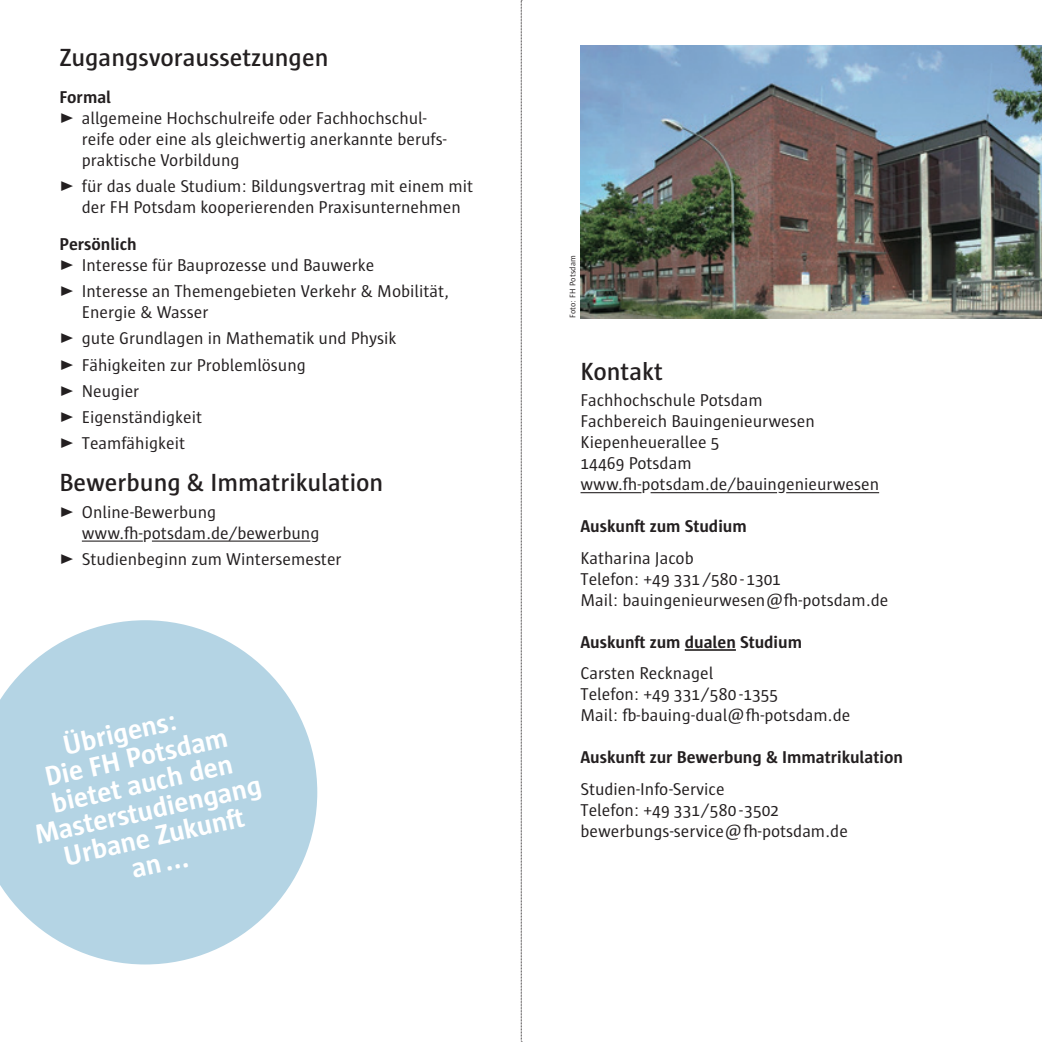
<style>
.page{position:relative;width:1042px;height:1042px;background:#fff}
.page>*{position:absolute;margin:0;border:0;box-sizing:border-box;transform-origin:0 0}
.t1{font:700 28px "FHP Sun";color:#fff}
.t2{font:600 25.38px "FHP Sun";color:#231f20}
.t3{font:17.5px/21px "FHP Sun";color:#231f20}
.t4{font:700 17.5px "FHP Sun";color:#231f20}
.t5{font:8.4px "FHP Sun";letter-spacing:.015em;color:#231f20}
</style>
<div class="page">
<hr style="left:82px;top:540px;width:61px;height:2px;background:#231f20">
<hr style="left:152px;top:540px;width:158px;height:2px;background:#231f20">
<svg style="left:0;top:620px;width:317px;height:344px;fill:#b4d4e4"></svg>
<hr style="left:580px;top:492px;width:61px;height:1px;background:#231f20">
<hr style="left:650px;top:492px;width:127px;height:1px;background:#231f20">
<hr style="left:786px;top:492px;width:93px;height:1px;background:#231f20">
<hr style="left:685px;top:649px;width:51px;height:2px;background:#231f20">
<img style="left:580px;top:46px;width:462px;height:272px">
<svg style="left:521px;top:0;width:1px;height:1042px"></svg>
<h2 class="t2" style="left:60px;top:43px;width:270px">Zugangsvoraussetzungen</h2>
<p class="t4" style="left:60px;top:87px;width:53px">Formal</p>
<p class="t3" style="left:82px;top:107px;width:366px;text-indent:-22px">▶ allgemeine Hochschulreife oder Fachhochschul&shy;reife oder eine als gleichwertig anerkannte berufs&shy;praktische Vorbildung</p>
<p class="t3" style="left:60px;top:175px;width:415px;text-align:center">▶ für das duale Studium: Bildungsvertrag mit einem mit der FH Potsdam kooperierenden Praxisunternehmen</p>
<p class="t4" style="left:60px;top:234px;width:79px">Persönlich</p>
<p class="t3" style="left:60px;top:252px;width:391px;line-height:26.2px">▶ Interesse für Bauprozesse und Bauwerke<br>▶ Interesse an Themengebieten Verkehr &amp; Mobilität,</p>
<p class="t3" style="left:60px;top:299px;width:339px;line-height:26.2px;text-indent:22px">Energie &amp; Wasser<br>▶ gute Grundlagen in Mathematik und Physik ▶ Fähigkeiten zur Problemlösung<br>▶ Neugier<br>▶ Eigenständigkeit<br>▶ Teamfähigkeit</p>
<h2 class="t2" style="left:60px;top:469px;width:325px">Bewerbung &amp; Immatrikulation</h2>
<p class="t3" style="left:82px;top:501px;width:239px;text-indent:-22px">▶ Online-Bewerbung www.fh-potsdam.de/bewerbung</p>
<p class="t3" style="left:60px;top:548px;width:284px">▶ Studienbeginn zum Wintersemester</p>
<h1 class="t1" style="left:60px;top:730px;width:117px;rotate:-12deg">Übrigens:</h1>
<h1 class="t1" style="left:42px;top:761px;width:188px;rotate:-12deg">Die FH Potsdam</h1>
<h1 class="t1" style="left:49px;top:788px;width:186px;rotate:-12deg">bietet auch den</h1>
<h1 class="t1" style="left:32px;top:819px;width:233px;rotate:-12deg">Masterstudiengang</h1>
<h1 class="t1" style="left:61px;top:840px;width:186px;rotate:-12deg">Urbane Zukunft</h1>
<h1 class="t1" style="left:129px;top:854px;width:59px;rotate:-12deg">an...</h1>
<p class="t5" style="left:568px;top:318px;width:65px;rotate:-90deg">Foto: FH Potsdam</p>
<h2 class="t2" style="left:580px;top:357px;width:84px">Kontakt</h2>
<p class="t3" style="left:580px;top:390px;width:300px">Fachhochschule Potsdam<br>Fachbereich Bauingenieurwesen<br>Kiepenheuerallee 5<br>14469 Potsdam www.fh-potsdam.de/bauingenieurwesen</p>
<p class="t4" style="left:580px;top:517px;width:168px">Auskunft zum Studium</p>
<p class="t3" style="left:580px;top:547px;width:309px">Katharina Jacob<br>Telefon: +49 331/580 - 1301<br>Mail: bauingenieurwesen@fh-potsdam.de</p>
<p class="t4" style="left:580px;top:632px;width:223px">Auskunft zum dualen Studium</p>
<p class="t3" style="left:580px;top:663px;width:271px">Carsten Recknagel<br>Telefon: +49 331/580-1355<br>Mail: fb-bauing-dual@fh-potsdam.de</p>
<p class="t4" style="left:580px;top:748px;width:324px">Auskunft zur Bewerbung &amp; Immatrikulation</p>
<p class="t3" style="left:580px;top:778px;width:269px">Studien-Info-Service<br>Telefon: +49 331/580- 3502 bewerbungs-service@fh-potsdam.de</p>
</div>
